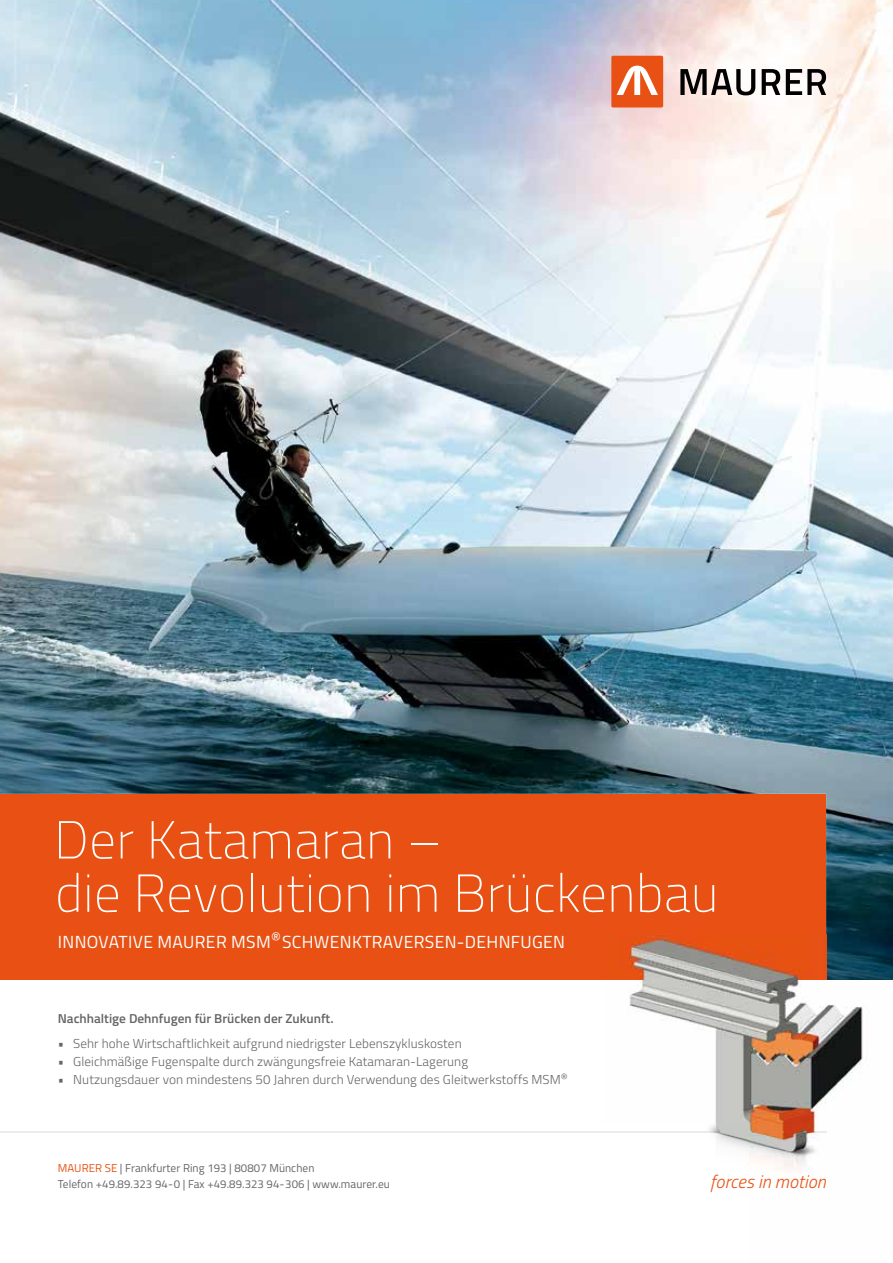
<style>
.page{position:relative;width:893px;height:1263px;background:#fff}
.page>*{position:absolute;margin:0;border:0;box-sizing:border-box;transform-origin:0 0}
.t1{font:100 53.25px/53.2px "Titillium";letter-spacing:.01em;color:#fff}
.t2{font:italic 300 18.3px "Titillium";letter-spacing:.005em;color:#e85113}
.t3{font:17.55px "Titillium";letter-spacing:.02em;color:#fff}
.t4{font:300 12.9px "Titillium";letter-spacing:.005em;color:#646567}
.t5{font:600 12.9px "Titillium";color:#646567}
.t6{font:11.4px/16px "Titillium";letter-spacing:.005em;color:#646567}
.s1{color:#e85113}
</style>
<div class="page">
<img style="left:0;top:0;width:893px;height:935px">
<div style="left:0;top:794px;width:826px;height:185px;background:#e85113"></div>
<hr style="left:0;top:1131px;width:826px;height:2px;background:#ebebec">
<img style="left:603px;top:935px;width:290px;height:235px">
<img style="left:603px;top:1131px;width:223px;height:2px">
<div style="left:611px;top:56px;width:52px;height:51px;background:#e85113;border-radius:2px"></div>
<svg style="left:680px;top:69px;width:75px;height:26px"></svg>
<svg style="left:762px;top:69px;width:18px;height:26px"></svg>
<svg style="left:786px;top:69px;width:40px;height:26px"></svg>
<svg style="left:617px;top:66px;width:41px;height:29px"></svg>
<h1 class="t1" style="left:54px;top:811px;width:666px">Der Katamaran –<br>die Revolution im Brückenbau</h1>
<h3 class="t3" style="left:58px;top:929px;width:509px">INNOVATIVE MAURER MSM<sup>®</sup> SCHWENKTRAVERSEN-DEHNFUGEN</h3>
<p class="t5" style="left:58px;top:1009px;width:277px">Nachhaltige Dehnfugen für Brücken der Zukunft.</p>
<p class="t4" style="left:58px;top:1034px;width:405px">• Sehr hohe Wirtschaftlichkeit aufgrund niedrigster Lebenszykluskosten</p>
<p class="t4" style="left:58px;top:1052px;width:412px">• Gleichmäßige Fugenspalte durch zwängungsfreie Katamaran-Lagerung</p>
<p class="t4" style="left:58px;top:1070px;width:512px">• Nutzungsdauer von mindestens 50 Jahren durch Verwendung des Gleitwerkstoffs MSM<sup>®</sup></p>
<p class="t6" style="left:58px;top:1159px;width:334px"><span class="s1">MAURER SE</span> | Frankfurter Ring 193 | 80807 München<br>Telefon +49.89.323 94-0 | Fax +49.89.323 94-306 | www.maurer.eu</p>
<h2 class="t2" style="left:710px;top:1168px;width:117px">forces in motion</h2>
</div>
